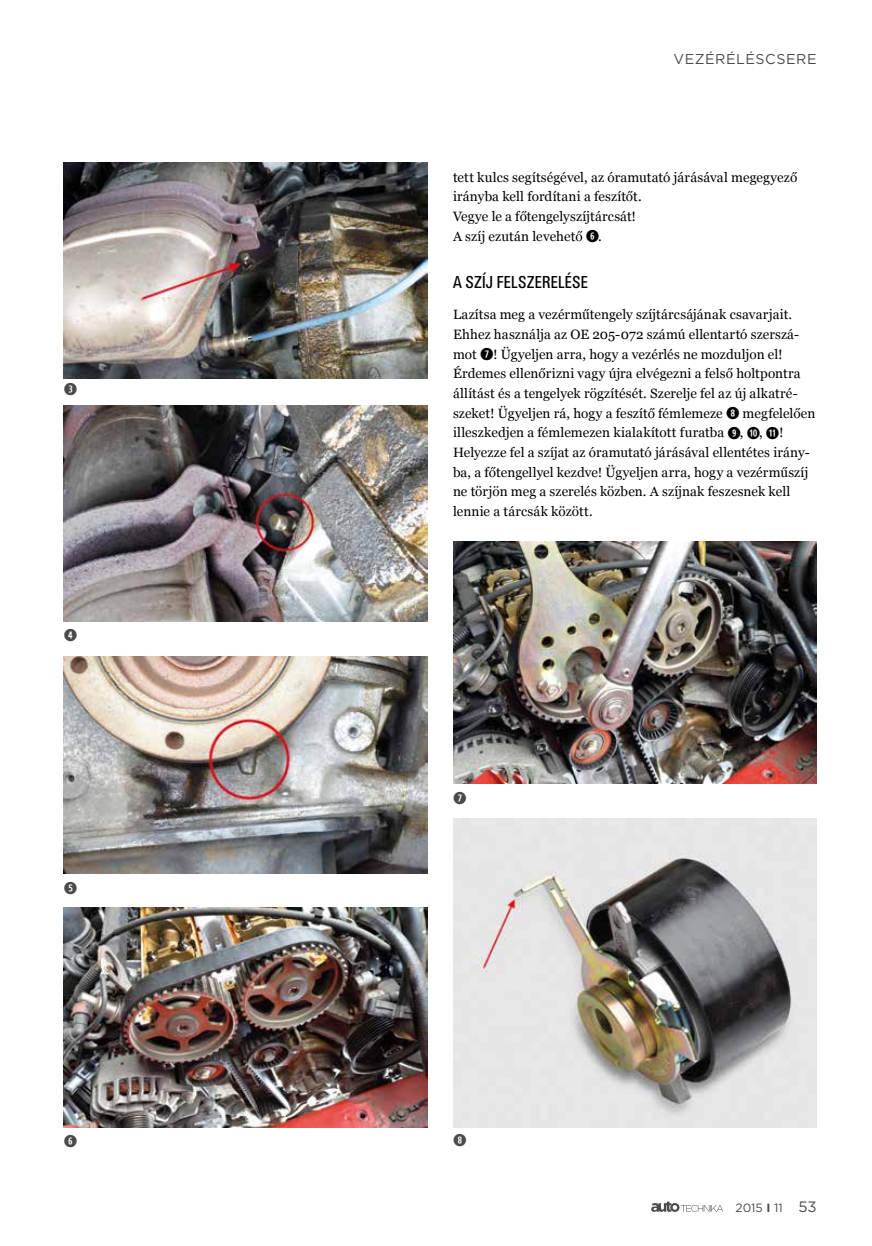
<style>
.page{position:relative;width:872px;height:1246px;background:#fff}
.page>*{position:absolute;margin:0;border:0;box-sizing:border-box;transform-origin:0 0}
.t1{font:18px "U001 Con";letter-spacing:.015em;color:#000}
.t2{font:16.5px "Combi Numerals Ltd";color:#4a4a49}
.t3{font:14.25px "Gotham";letter-spacing:.035em;color:#4a4a49}
.t4{font:13.5px/19.6px "Georgia";letter-spacing:.005em;color:#000}
.t5{font:12px "Gotham";color:#4a4a49}
.s1{font-family:"Combi Numerals Ltd";font-size:16.5px}
.s2{font-weight:700}
.s3{font-size:15px}
</style>
<div class="page">
<svg style="left:651px;top:1201px;width:72px;height:11px"></svg>
<img style="left:64px;top:162px;width:363px;height:216px">
<img style="left:64px;top:406px;width:363px;height:216px">
<img style="left:64px;top:656px;width:363px;height:217px">
<img style="left:64px;top:908px;width:363px;height:220px">
<img style="left:453px;top:541px;width:363px;height:242px">
<img style="left:453px;top:818px;width:363px;height:310px">
<p class="t2" style="left:64px;top:380px;width:15px">➌</p>
<p class="t2" style="left:64px;top:625px;width:15px">➍</p>
<p class="t2" style="left:64px;top:878px;width:15px">➎</p>
<p class="t2" style="left:64px;top:1132px;width:15px">➏</p>
<p class="t3" style="left:673px;top:50px;width:145px">VEZÉRÉLÉSCSERE</p>
<p class="t4" style="left:453px;top:167px;width:346px">tett kulcs segítségével, az óramutató járásával megegyező irányba kell fordítani a feszítőt.<br>Vegye le a főtengelyszíjtárcsát!<br>A szíj ezután levehető <span class="s1">➏</span>.</p>
<h1 class="t1" style="left:453px;top:272px;width:136px">A SZÍJ FELSZERELÉSE</h1>
<p class="t4" style="left:453px;top:304px;width:364px">Lazítsa meg a vezérműtengely szíjtárcsájának csavarjait.<br>Ehhez használja az OE 205-072 számú ellentartó szerszá&shy;mot <span class="s1">➐</span>! Ügyeljen arra, hogy a vezérlés ne mozduljon el!<br>Érdemes ellenőrizni vagy újra elvégezni a felső holtpontra állítást és a tengelyek rögzítését. Szerelje fel az új alkatré&shy;szeket! Ügyeljen rá, hogy a feszítő fémlemeze <span class="s1">➑</span> megfelelően illeszkedjen a fémlemezen kialakított furatba <span class="s1">➒</span>, <span class="s1">➓</span>, <span class="s1">⓫</span>!<br>Helyezze fel a szíjat az óramutató járásával ellentétes irány&shy;ba, a főtengellyel kezdve! Ügyeljen arra, hogy a vezérműszíj ne törjön meg a szerelés közben. A szíjnak feszesnek kell lennie a tárcsák között.</p>
<p class="t2" style="left:453px;top:789px;width:15px">➐</p>
<p class="t2" style="left:453px;top:1131px;width:15px">➑</p>
<p class="t5" style="left:735px;top:1200px;width:83px">2015 <span class="s2">I</span> 11 <span class="s3">53</span></p>
</div>
